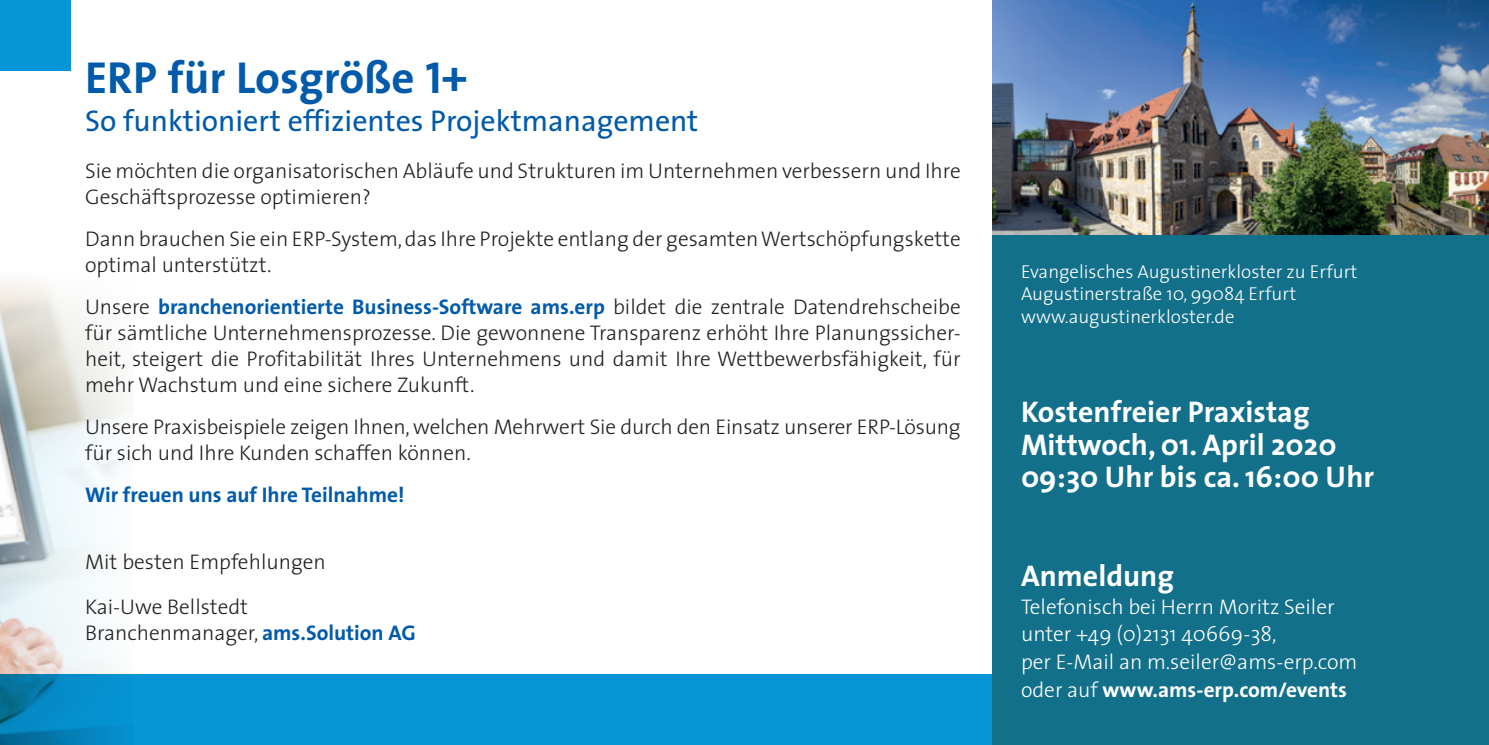
<style>
.page{position:relative;width:1489px;height:745px;background:#fff}
.page>*{position:absolute;margin:0;border:0;box-sizing:border-box;transform-origin:0 0}
.t1{font:700 45px "The Sans";color:#015aaa}
.t2{font:700 30px/32.5px "The Sans";color:#fff}
.t3{font:30px "The Sans";color:#015aaa}
.t4{font:300 21.25px/26.2px "The Sans";color:#231f20}
.t5{font:300 21.25px/27.5px "The Sans";color:#fff}
.t6{font:700 21.25px "The Sans";color:#015aaa}
.t7{font:300 18.75px/22.5px "The Sans";color:#fff}
.s1{font-family:"The Sans Bold Caps";font-weight:400}
.s2{font-weight:700;color:#015aaa}
.s3{font-weight:700}
</style>
<div class="page">
<svg style="left:0;top:280px;width:125px;height:393px"></svg>
<div style="left:0;top:0;width:71px;height:71px;background:#0695d6"></div>
<div style="left:0;top:673px;width:1488px;height:71px;background:#0695d6"></div>
<div style="left:992px;top:0;width:496px;height:744px;background:#12708a"></div>
<img style="left:992px;top:0;width:496px;height:234px">
<h1 class="t1" style="left:85px;top:40px;width:383px">ERP für Losgröße <span class="s1">1</span>+</h1>
<h2 class="t3" style="left:85px;top:95px;width:614px">So funktioniert effizientes Projektmanagement</h2>
<p class="t4" style="left:85px;top:157px;width:877px">Sie möchten die organisatorischen Abläufe und Strukturen im Unternehmen verbessern und Ihre<br>Geschäftsprozesse optimieren?</p>
<p class="t4" style="left:85px;top:225px;width:877px">Dann brauchen Sie ein ERP-System, das Ihre Projekte entlang der gesamten Wertschöpfungskette optimal unterstützt.</p>
<p class="t4" style="left:85px;top:292px;width:877px;text-align:justify">Unsere <span class="s2">branchenorientierte Business-Software ams.erp</span> bildet die zentrale Datendrehscheibe für sämtliche Unternehmensprozesse. Die gewonnene Transparenz erhöht Ihre Planungssicher&shy;heit, steigert die Profitabilität Ihres Unternehmens und damit Ihre Wettbewerbsfähigkeit, für mehr Wachstum und eine sichere Zukunft.</p>
<p class="t4" style="left:85px;top:412px;width:877px">Unsere Praxisbeispiele zeigen Ihnen, welchen Mehrwert Sie durch den Einsatz unserer ERP-Lösung für sich und Ihre Kunden schaffen können.</p>
<p class="t6" style="left:85px;top:476px;width:321px">Wir freuen uns auf Ihre Teilnahme!</p>
<p class="t4" style="left:85px;top:537px;width:242px;line-height:45.2px">Mit besten Empfehlungen<br>Kai-Uwe Bellstedt</p>
<p class="t4" style="left:85px;top:618px;width:332px">Branchenmanager, <span class="s2">ams.Solution AG</span></p>
<p class="t7" style="left:1020px;top:259px;width:338px">Evangelisches Augustinerkloster zu Erfurt<br>Augustinerstraße 10, 99084 Erfurt www.augustinerkloster.de</p>
<h2 class="t2" style="left:1020px;top:394px;width:354px">Kostenfreier Praxistag<br>Mittwoch, 01. April 2020<br>09:30 Uhr bis ca. 16:00 Uhr</h2>
<h2 class="t2" style="left:1020px;top:559px;width:154px">Anmeldung</h2>
<p class="t5" style="left:1020px;top:592px;width:338px">Telefonisch bei Herrn Moritz Seiler unter +49 (0)2131 40669-38,<br>per E-Mail an m.seiler@ams-erp.com oder auf <span class="s3">www.ams-erp.com/events</span></p>
</div>
